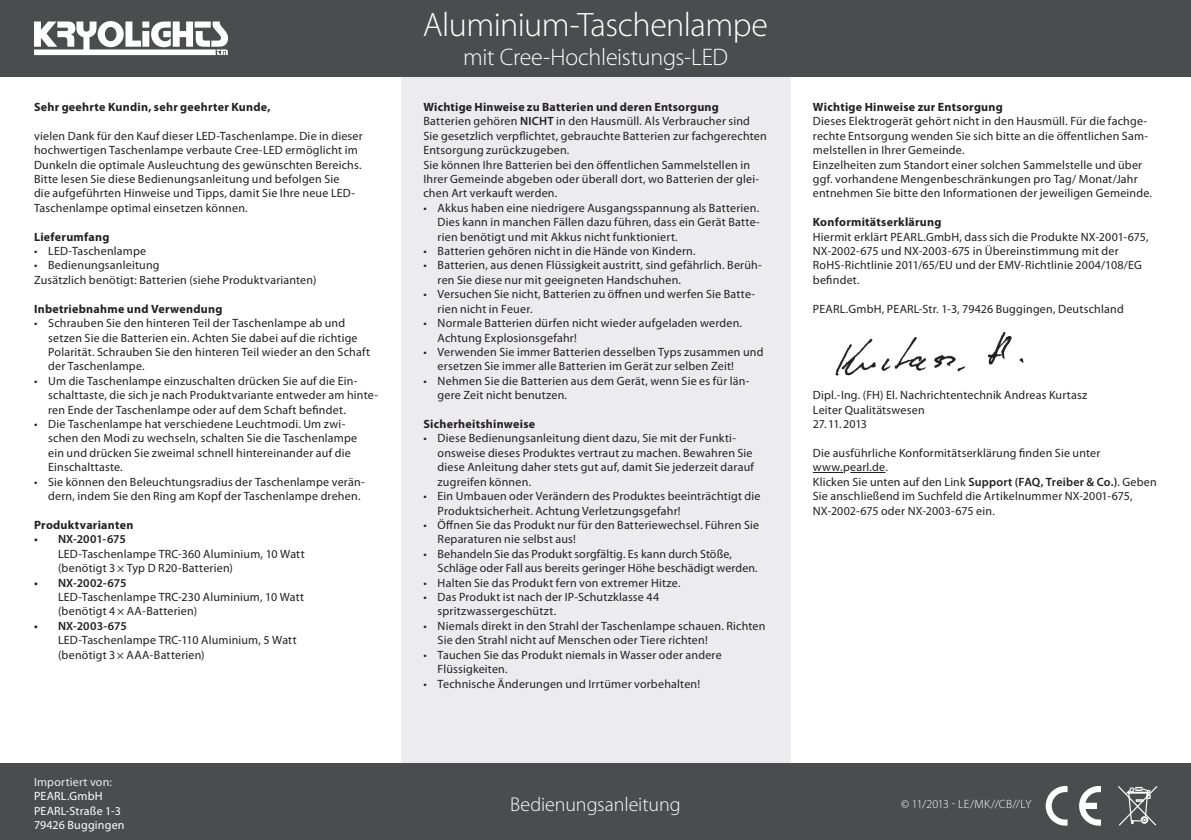
<style>
.page{position:relative;width:1191px;height:840px;background:#fff}
.page>*{position:absolute;margin:0;border:0;box-sizing:border-box;transform-origin:0 0}
.t1{font:300 34px "Myriad Pro";letter-spacing:-.015em;color:#fff}
.t2{font:300 24px "Myriad Pro";letter-spacing:-.015em;color:#fff}
.t3{font:300 20px "Myriad Pro";letter-spacing:-.005em;color:#fff}
.t4{font:12px/14.4px "Myriad Pro";letter-spacing:.015em;color:#231f20}
.t5{font:700 12px "Myriad Pro";letter-spacing:.02em;color:#231f20}
.t6{font:12px/14.4px "Myriad Pro";letter-spacing:.02em;color:#fff}
.t7{font:600 12px "Myriad Pro";letter-spacing:.01em;color:#231f20}
.t8{font:300 12px "Myriad Pro";letter-spacing:-.015em;color:#fff}
.t9{font:12px "Myriad Pro";letter-spacing:.02em;color:#ececee}
.s1{font-weight:700}
.s2{font-weight:600}
</style>
<div class="page">
<div style="left:401px;top:0;width:389px;height:839px;background:#ececee"></div>
<div style="left:0;top:0;width:1191px;height:76px;background:#4b4c4d"></div>
<div style="left:0;top:763px;width:1191px;height:76px;background:#4b4c4d"></div>
<hr style="left:813px;top:472px;width:30px;height:1px;background:#231f20">
<hr style="left:850px;top:472px;width:35px;height:1px;background:#231f20">
<img style="left:835px;top:331px;width:189px;height:45px">
<svg style="left:34px;top:21px;width:194px;height:34px"></svg>
<svg style="left:1045px;top:786px;width:22px;height:39px"></svg>
<svg style="left:1079px;top:786px;width:22px;height:39px"></svg>
<svg style="left:1118px;top:786px;width:39px;height:39px"></svg>
<p class="t5" style="left:34px;top:100px;width:238px">Sehr geehrte Kundin, sehr geehrter Kunde,</p>
<p class="t4" style="left:34px;top:129px;width:330px">vielen Dank für den Kauf dieser LED-Taschenlampe. Die in dieser hochwertigen Taschenlampe verbaute Cree-LED ermöglicht im Dunkeln die optimale Ausleuchtung des gewünschten Bereichs.<br>Bitte lesen Sie diese Bedienungsanleitung und befolgen Sie<br>die aufgeführten Hinweise und Tipps, damit Sie Ihre neue LED-Taschenlampe optimal einsetzen können.</p>
<p class="t5" style="left:34px;top:230px;width:77px">Lieferumfang</p>
<p class="t4" style="left:34px;top:244px;width:114px">• LED-Taschenlampe</p>
<p class="t4" style="left:34px;top:258px;width:284px">• Bedienungsanleitung<br>Zusätzlich benötigt: Batterien (siehe Produktvarianten)</p>
<p class="t5" style="left:34px;top:302px;width:190px">Inbetriebnahme und Verwendung</p>
<p class="t4" style="left:48px;top:316px;width:323px;text-indent:-14px">• Schrauben Sie den hinteren Teil der Taschenlampe ab und setzen Sie die Batterien ein. Achten Sie dabei auf die richtige Polarität. Schrauben Sie den hinteren Teil wieder an den Schaft der Taschenlampe.</p>
<p class="t4" style="left:48px;top:373px;width:331px;text-indent:-14px">• Um die Taschenlampe einzuschalten drücken Sie auf die Ein&shy;schalttaste, die sich je nach Produktvariante entweder am hinte&shy;ren Ende der Taschenlampe oder auf dem Schaft befindet.</p>
<p class="t4" style="left:48px;top:417px;width:310px;text-indent:-14px">• Die Taschenlampe hat verschiedene Leuchtmodi. Um zwi&shy;schen den Modi zu wechseln, schalten Sie die Taschenlampe ein und drücken Sie zweimal schnell hintereinander auf die Einschalttaste.</p>
<p class="t4" style="left:48px;top:474px;width:318px;text-indent:-14px">• Sie können den Beleuchtungsradius der Taschenlampe verän&shy;dern, indem Sie den Ring am Kopf der Taschenlampe drehen.</p>
<p class="t5" style="left:34px;top:518px;width:101px">Produktvarianten</p>
<p class="t7" style="left:34px;top:532px;width:93px">• NX-2001-675</p>
<p class="t4" style="left:58px;top:546px;width:248px">LED-Taschenlampe TRC-360 Aluminium, 10 Watt (benötigt 3× Typ D R20-Batterien)</p>
<p class="t7" style="left:34px;top:575px;width:94px">• NX-2002-675</p>
<p class="t4" style="left:58px;top:589px;width:248px">LED-Taschenlampe TRC-230 Aluminium, 10 Watt (benötigt 4× AA-Batterien)</p>
<p class="t7" style="left:34px;top:619px;width:94px">• NX-2003-675</p>
<p class="t4" style="left:58px;top:633px;width:240px">LED-Taschenlampe TRC-110 Aluminium, 5 Watt (benötigt 3× AAA-Batterien)</p>
<p class="t9" style="left:34px;top:775px;width:79px">Importiert von:</p>
<p class="t6" style="left:34px;top:789px;width:92px">PEARL.GmbH<br>PEARL-Straße 1-3<br>79426 Buggingen</p>
<h1 class="t1" style="left:423px;top:6px;width:347px">Aluminium-Taschenlampe</h1>
<h2 class="t2" style="left:463px;top:44px;width:266px">mit Cree-Hochleistungs-LED</h2>
<p class="t4" style="left:423px;top:100px;width:345px"><span class="s1">Wichtige Hinweise zu Batterien und deren Entsorgung </span>Batterien gehören <span class="s2">NICHT</span> in den Hausmüll. Als Verbraucher sind Sie gesetzlich verpflichtet, gebrauchte Batterien zur fachgerechten Entsorgung zurückzugeben.<br>Sie können Ihre Batterien bei den öffentlichen Sammelstellen in Ihrer Gemeinde abgeben oder überall dort, wo Batterien der glei&shy;chen Art verkauft werden.</p>
<p class="t4" style="left:437px;top:201px;width:324px;text-align:justify;text-indent:-14px">• Akkus haben eine niedrigere Ausgangsspannung als Batterien.<br>Dies kann in manchen Fällen dazu führen, dass ein Gerät Batte&shy;rien benötigt und mit Akkus nicht funktioniert.</p>
<p class="t4" style="left:423px;top:244px;width:274px">• Batterien gehören nicht in die Hände von Kindern.</p>
<p class="t4" style="left:437px;top:258px;width:326px;text-indent:-14px">• Batterien, aus denen Flüssigkeit austritt, sind gefährlich. Berüh&shy;ren Sie diese nur mit geeigneten Handschuhen.</p>
<p class="t4" style="left:437px;top:287px;width:319px;text-indent:-14px">• Versuchen Sie nicht, Batterien zu öffnen und werfen Sie Batte&shy;rien nicht in Feuer.</p>
<p class="t4" style="left:437px;top:316px;width:306px;text-indent:-14px">• Normale Batterien dürfen nicht wieder aufgeladen werden.<br>Achtung Explosionsgefahr!</p>
<p class="t4" style="left:437px;top:345px;width:327px;text-indent:-14px">• Verwenden Sie immer Batterien desselben Typs zusammen und ersetzen Sie immer alle Batterien im Gerät zur selben Zeit!</p>
<p class="t4" style="left:437px;top:373px;width:313px;text-indent:-14px">• Nehmen Sie die Batterien aus dem Gerät, wenn Sie es für län&shy;gere Zeit nicht benutzen.</p>
<p class="t5" style="left:423px;top:417px;width:113px">Sicherheitshinweise</p>
<p class="t4" style="left:437px;top:431px;width:318px;text-indent:-14px">• Diese Bedienungsanleitung dient dazu, Sie mit der Funkti&shy;onsweise dieses Produktes vertraut zu machen. Bewahren Sie diese Anleitung daher stets gut auf, damit Sie jederzeit darauf zugreifen können.</p>
<p class="t4" style="left:437px;top:489px;width:324px;text-indent:-14px">• Ein Umbauen oder Verändern des Produktes beeinträchtigt die<br>Produktsicherheit. Achtung Verletzungsgefahr!</p>
<p class="t4" style="left:437px;top:517px;width:323px;text-indent:-14px">• Öffnen Sie das Produkt nur für den Batteriewechsel. Führen Sie<br>Reparaturen nie selbst aus!</p>
<p class="t4" style="left:437px;top:546px;width:322px;text-indent:-14px">• Behandeln Sie das Produkt sorgfältig. Es kann durch Stöße,<br>Schläge oder Fall aus bereits geringer Höhe beschädigt werden.</p>
<p class="t4" style="left:423px;top:575px;width:258px">• Halten Sie das Produkt fern von extremer Hitze.</p>
<p class="t4" style="left:437px;top:589px;width:223px;text-indent:-14px">• Das Produkt ist nach der IP-Schutzklasse 44 spritzwassergeschützt.</p>
<p class="t4" style="left:437px;top:618px;width:329px;text-indent:-14px">• Niemals direkt in den Strahl der Taschenlampe schauen. Richten<br>Sie den Strahl nicht auf Menschen oder Tiere richten!</p>
<p class="t4" style="left:437px;top:647px;width:285px;text-indent:-14px">• Tauchen Sie das Produkt niemals in Wasser oder andere<br>Flüssigkeiten.</p>
<p class="t4" style="left:423px;top:676px;width:278px">• Technische Änderungen und Irrtümer vorbehalten!</p>
<h3 class="t3" style="left:510px;top:792px;width:172px">Bedienungsanleitung</h3>
<p class="t5" style="left:813px;top:100px;width:191px">Wichtige Hinweise zur Entsorgung</p>
<p class="t4" style="left:813px;top:114px;width:341px">Dieses Elektrogerät gehört nicht in den Hausmüll. Für die fachge&shy;rechte Entsorgung wenden Sie sich bitte an die öffentlichen Sam&shy;melstellen in Ihrer Gemeinde.<br>Einzelheiten zum Standort einer solchen Sammelstelle und über ggf. vorhandene Mengenbeschränkungen pro Tag/ Monat/Jahr entnehmen Sie bitte den Informationen der jeweiligen Gemeinde.</p>
<p class="t5" style="left:813px;top:215px;width:130px">Konformitätserklärung</p>
<p class="t4" style="left:813px;top:229px;width:337px">Hiermit erklärt PEARL.GmbH, dass sich die Produkte NX-2001‑675, NX-2002-675 und NX-2003-675 in Übereinstimmung mit der RoHS-Richtlinie 2011/65/EU und der EMV-Richtlinie 2004/108/EG befindet.</p>
<p class="t4" style="left:813px;top:301px;width:312px">PEARL.GmbH, PEARL-Str. 1-3, 79426 Buggingen, Deutschland</p>
<p class="t4" style="left:813px;top:388px;width:276px">Dipl.-Ing. (FH) El. Nachrichtentechnik Andreas Kurtasz<br>Leiter Qualitätswesen<br>27.11.2013</p>
<p class="t4" style="left:813px;top:445px;width:345px">Die ausführliche Konformitätserklärung finden Sie unter www.pearl.de.<br>Klicken Sie unten auf den Link <span class="s2">Support (FAQ, Treiber &amp; Co.)</span>. Geben Sie anschließend im Suchfeld die Artikelnummer NX-2001-675, NX-2002-675 oder NX-2003-675 ein.</p>
<p class="t8" style="left:901px;top:796px;width:132px">© 11/2013 - LE/MK//CB//LY</p>
</div>
